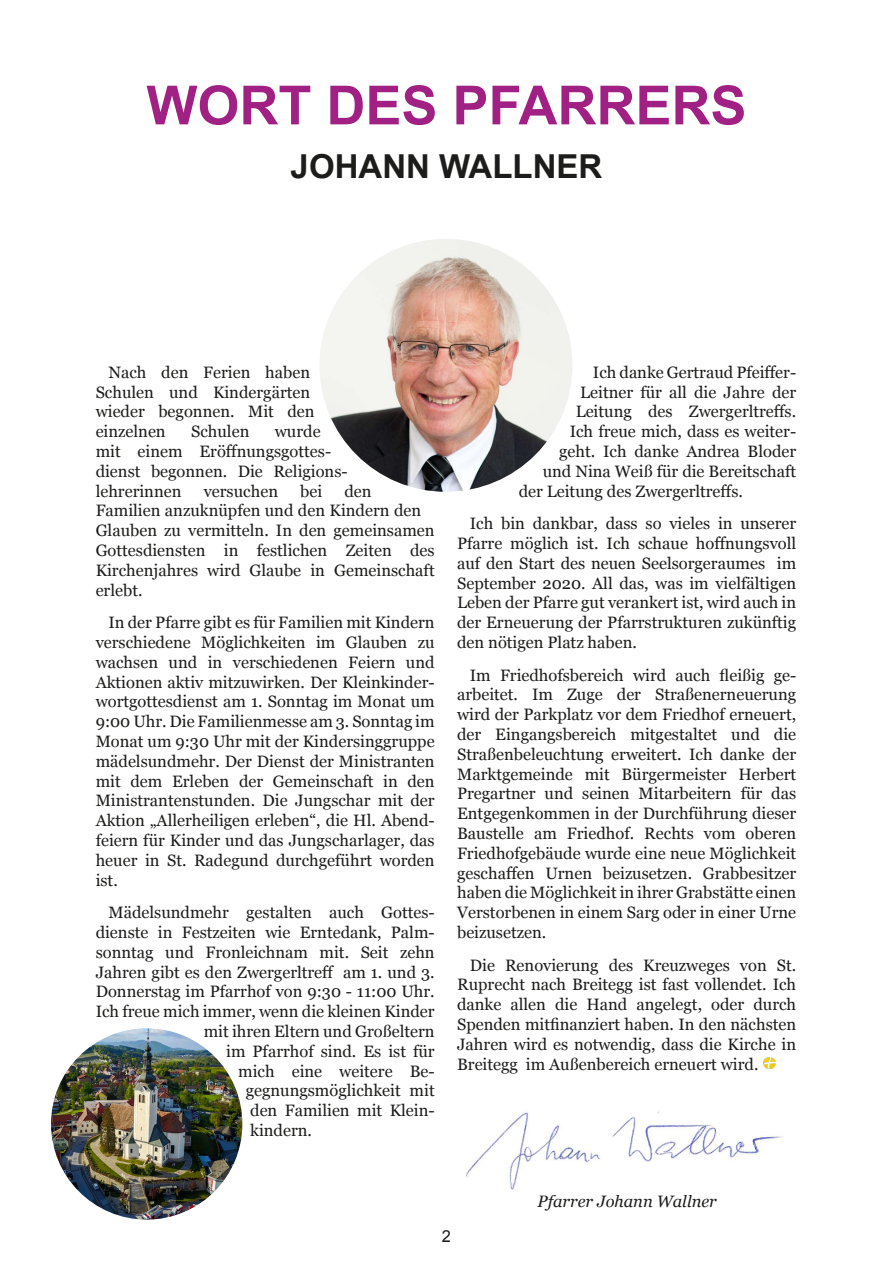
<style>
.page{position:relative;width:893px;height:1263px;background:#fff}
.page>*{position:absolute;margin:0;border:0;box-sizing:border-box;transform-origin:0 0}
.t1{font:700 54px "Arial";color:#a02183}
.t2{font:700 33px "Arial";color:#1c1c1b}
.t3{font:16.5px/19.8px "Georgia";color:#1c1c1b;text-align:justify}
.t4{font:italic 16.5px "Georgia";color:#1c1c1b}
.t5{font:16.5px "Arial";color:#1c1c1b}
</style>
<div class="page">
<img style="left:319px;top:239px;width:253px;height:253px;border-radius:126px">
<img style="left:466px;top:1111px;width:317px;height:79px">
<img style="left:763px;top:1057px;width:13px;height:12px">
<img style="left:51px;top:1028px;width:191px;height:191px;border-radius:96px">
<h1 class="t1" style="left:146px;top:70px;width:602px">WORT DES PFARRERS</h1>
<h2 class="t2" style="left:291px;top:145px;width:313px">JOHANN WALLNER</h2>
<p class="t3" style="left:96px;top:361px;width:220px;text-align:left;text-indent:13px">Nach den Ferien haben<br>Schulen und Kindergärten wieder begonnen. Mit den einzelnen</p>
<p class="t3" style="left:96px;top:421px;width:253px;text-align:left;text-indent:179px">wurde mit einem Eröffnungsgottes&shy;dienst begonnen. Die Religions&shy;lehrerinnen</p>
<p class="t3" style="left:191px;top:421px;width:60px">Schulen</p>
<p class="t3" style="left:96px;top:480px;width:340px;text-align:left;text-indent:249px">den<br>Familien anzuknüpfen und den Kindern den<br>Glauben zu vermitteln. In den gemeinsamen<br>Gottesdiensten in festlichen Zeiten des<br>Kirchenjahres wird Glaube in Gemeinschaft erlebt.</p>
<p class="t3" style="left:96px;top:612px;width:340px;text-indent:13px">In der Pfarre gibt es für Familien mit Kindern verschiedene Möglichkeiten im Glauben zu wachsen und in verschiedenen Feiern und Aktionen aktiv mitzuwirken. Der Kleinkinder&shy;wortgottesdienst am 1. Sonntag im Monat um 9:00 Uhr. Die Familienmesse am 3. Sonntag im Monat um 9:30 Uhr mit der Kindersinggruppe mädelsundmehr. Der Dienst der Ministranten mit dem Erleben der Gemeinschaft in den Ministrantenstunden. Die Jungschar mit der Aktion „Allerheiligen erleben“, die Hl. Abend&shy;feiern für Kinder und das Jungscharlager, das heuer in St. Radegund durchgeführt worden ist.</p>
<p class="t3" style="left:108px;top:902px;width:328px">Mädelsundmehr gestalten auch Gottes-</p>
<p class="t3" style="left:96px;top:922px;width:341px">dienste in Festzeiten wie Erntedank, Palm-</p>
<p class="t3" style="left:96px;top:941px;width:340px">sonntag und Fronleichnam mit. Seit zehn</p>
<p class="t3" style="left:96px;top:961px;width:341px">Jahren gibt es den Zwergerltreff am 1. und 3.</p>
<p class="t3" style="left:96px;top:981px;width:341px">Donnerstag im Pfarrhof von 9:30 - 11:00 Uhr.</p>
<p class="t3" style="left:96px;top:1001px;width:340px">Ich freue mich immer, wenn die kleinen Kinder</p>
<p class="t3" style="left:204px;top:1021px;width:232px">mit ihren Eltern und Großeltern</p>
<p class="t3" style="left:226px;top:1040px;width:210px">im Pfarrhof sind. Es ist für</p>
<p class="t3" style="left:238px;top:1060px;width:198px">mich eine weitere Be-</p>
<p class="t3" style="left:246px;top:1080px;width:190px">gegnungsmöglichkeit mit</p>
<p class="t3" style="left:250px;top:1100px;width:186px">den Familien mit Klein-</p>
<p class="t3" style="left:250px;top:1120px;width:63px">kindern.</p>
<p class="t3" style="left:204px;top:480px;width:76px">versuchen</p>
<p class="t3" style="left:300px;top:480px;width:24px">bei</p>
<p class="t3" style="left:593px;top:361px;width:205px">Ich danke Gertraud Pfeiffer-</p>
<p class="t3" style="left:580px;top:381px;width:217px">Leitner für all die Jahre der</p>
<p class="t3" style="left:576px;top:401px;width:222px">Leitung des Zwergerltreffs.</p>
<p class="t3" style="left:570px;top:421px;width:228px">Ich freue mich, dass es weiter-</p>
<p class="t3" style="left:559px;top:441px;width:238px">geht. Ich danke Andrea Bloder</p>
<p class="t3" style="left:543px;top:460px;width:255px">und Nina Weiß für die Bereitschaft</p>
<p class="t3" style="left:519px;top:480px;width:226px">der Leitung des Zwergerltreffs.</p>
<p class="t3" style="left:457px;top:513px;width:341px;text-indent:13px">Ich bin dankbar, dass so vieles in unserer Pfarre möglich ist. Ich schaue hoffnungsvoll auf den Start des neuen Seelsorgeraumes im September 2020. All das, was im vielfältigen Leben der Pfarre gut verankert ist, wird auch in der Erneuerung der Pfarrstrukturen zukünftig den nötigen Platz haben.</p>
<p class="t3" style="left:457px;top:664px;width:341px;text-indent:13px">Im Friedhofsbereich wird auch fleißig ge&shy;arbeitet. Im Zuge der Straßenerneuerung wird der Parkplatz vor dem Friedhof erneuert, der Eingangsbereich mitgestaltet und die Straßenbeleuchtung erweitert. Ich danke der Marktgemeinde mit Bürgermeister Herbert Pregartner und seinen Mitarbeitern für das Entgegenkommen in der Durchführung dieser Baustelle am Friedhof. Rechts vom oberen Friedhofgebäude wurde eine neue Möglichkeit geschaffen Urnen beizusetzen. Grabbesitzer haben die Möglichkeit in ihrer Grabstätte einen Verstorbenen in einem Sarg oder in einer Urne beizusetzen.</p>
<p class="t3" style="left:457px;top:954px;width:341px;text-indent:13px">Die Renovierung des Kreuzweges von St.<br>Ruprecht nach Breitegg ist fast vollendet. Ich danke allen die Hand angelegt, oder durch Spenden mitfinanziert haben. In den nächsten Jahren wird es notwendig, dass die Kirche in Breitegg im Außenbereich erneuert wird.</p>
<p class="t4" style="left:538px;top:1190px;width:181px">Pfarrer Johann Wallner</p>
<p class="t5" style="left:442px;top:1225px;width:11px">2</p>
</div>
